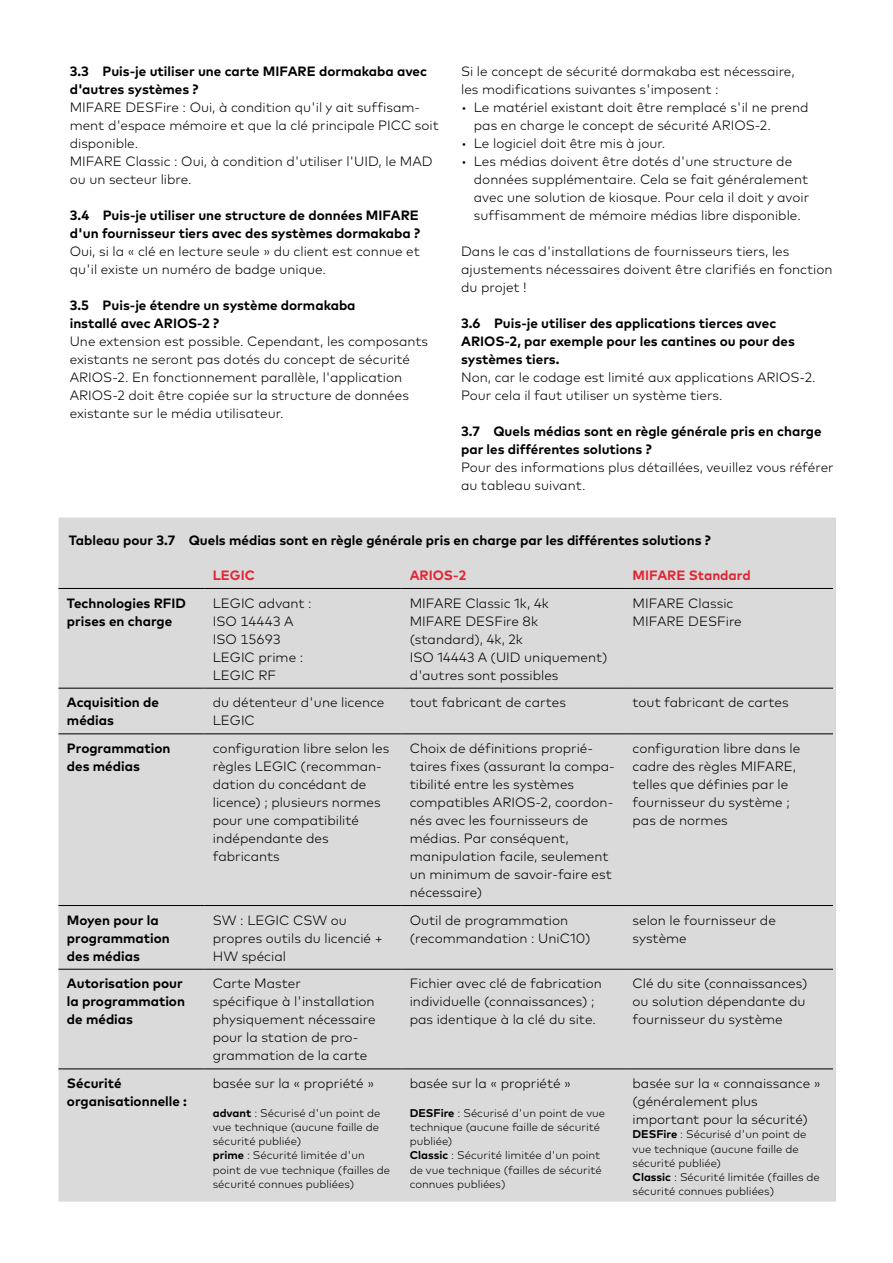
<style>
.page{position:relative;width:893px;height:1263px;background:#fff}
.page>*{position:absolute;margin:0;border:0;box-sizing:border-box;transform-origin:0 0}
.t1{font:300 13.5px/18px "Mark Pro";color:#000}
.t2{font:700 13.5px/18px "Mark Pro";color:#000}
.t3{font:700 13.5px "Mark Pro";color:#e62330}
.t4{font:300 11.25px/14.2px "Mark Pro";color:#000}
.s1{font-weight:700}
</style>
<div class="page">
<div style="left:58px;top:517px;width:778px;height:684px;background:#dadada;border:2px solid #dadada"></div>
<hr style="left:58px;top:588px;width:146px;height:1px;background:#000">
<hr style="left:204px;top:588px;width:197px;height:1px;background:#000">
<hr style="left:401px;top:588px;width:223px;height:1px;background:#000">
<hr style="left:624px;top:588px;width:209px;height:1px;background:#000">
<hr style="left:58px;top:688px;width:146px;height:1px;background:#000">
<hr style="left:204px;top:688px;width:197px;height:1px;background:#000">
<hr style="left:401px;top:688px;width:223px;height:1px;background:#000">
<hr style="left:624px;top:688px;width:209px;height:1px;background:#000">
<hr style="left:58px;top:733px;width:146px;height:1px;background:#000">
<hr style="left:204px;top:733px;width:197px;height:1px;background:#000">
<hr style="left:401px;top:733px;width:223px;height:1px;background:#000">
<hr style="left:624px;top:733px;width:209px;height:1px;background:#000">
<hr style="left:58px;top:905px;width:146px;height:1px;background:#000">
<hr style="left:204px;top:905px;width:197px;height:1px;background:#000">
<hr style="left:401px;top:905px;width:223px;height:1px;background:#000">
<hr style="left:624px;top:905px;width:209px;height:1px;background:#000">
<hr style="left:58px;top:969px;width:146px;height:1px;background:#000">
<hr style="left:204px;top:969px;width:197px;height:1px;background:#000">
<hr style="left:401px;top:969px;width:223px;height:1px;background:#000">
<hr style="left:624px;top:969px;width:209px;height:1px;background:#000">
<hr style="left:58px;top:1069px;width:146px;height:1px;background:#000">
<hr style="left:204px;top:1069px;width:197px;height:1px;background:#000">
<hr style="left:401px;top:1069px;width:223px;height:1px;background:#000">
<hr style="left:624px;top:1069px;width:209px;height:1px;background:#000">
<p class="t2" style="left:70px;top:62px;width:359px">3.3 Puis-je utiliser une carte MIFARE dormakaba avec d'autres systèmes ?</p>
<p class="t1" style="left:70px;top:98px;width:371px">MIFARE DESFire : Oui, à condition qu'il y ait suffisam&shy;ment d'espace mémoire et que la clé principale PICC soit disponible.<br>MIFARE Classic : Oui, à condition d'utiliser l'UID, le MAD ou un secteur libre.</p>
<p class="t2" style="left:70px;top:206px;width:352px">3.4 Puis-je utiliser une structure de données MIFARE d'un fournisseur tiers avec des systèmes dormakaba ?</p>
<p class="t1" style="left:70px;top:242px;width:352px">Oui, si la « clé en lecture seule » du client est connue et qu'il existe un numéro de badge unique.</p>
<p class="t2" style="left:70px;top:296px;width:287px">3.5 Puis-je étendre un système dormakaba installé avec ARIOS-2 ?</p>
<p class="t1" style="left:70px;top:332px;width:360px">Une extension est possible. Cependant, les composants existants ne seront pas dotés du concept de sécurité ARIOS-2. En fonctionnement parallèle, l'application ARIOS-2 doit être copiée sur la structure de données existante sur le média utilisateur.</p>
<p class="t1" style="left:461px;top:62px;width:335px">Si le concept de sécurité dormakaba est nécessaire, les modifications suivantes s'imposent :</p>
<p class="t1" style="left:474px;top:98px;width:336px;text-indent:-13px">• Le matériel existant doit être remplacé s'il ne prend pas en charge le concept de sécurité ARIOS-2.</p>
<p class="t1" style="left:461px;top:134px;width:206px">• Le logiciel doit être mis à jour.</p>
<p class="t1" style="left:474px;top:152px;width:337px;text-indent:-13px">• Les médias doivent être dotés d'une structure de données supplémentaire. Cela se fait généralement avec une solution de kiosque. Pour cela il doit y avoir suffisamment de mémoire médias libre disponible.</p>
<p class="t1" style="left:461px;top:242px;width:373px">Dans le cas d'installations de fournisseurs tiers, les ajustements nécessaires doivent être clarifiés en fonction du projet !</p>
<p class="t2" style="left:461px;top:313px;width:335px">3.6 Puis-je utiliser des applications tierces avec<br>ARIOS-2, par exemple pour les cantines ou pour des systèmes tiers.</p>
<p class="t1" style="left:461px;top:368px;width:356px">Non, car le codage est limité aux applications ARIOS-2.<br>Pour cela il faut utiliser un système tiers.</p>
<p class="t2" style="left:461px;top:421px;width:362px">3.7 Quels médias sont en règle générale pris en charge par les différentes solutions ?</p>
<p class="t1" style="left:461px;top:458px;width:374px">Pour des informations plus détaillées, veuillez vous référer au tableau suivant.</p>
<p class="t2" style="left:69px;top:530px;width:643px">Tableau pour 3.7 Quels médias sont en règle générale pris en charge par les différentes solutions ?</p>
<p class="t3" style="left:213px;top:565px;width:44px">LEGIC</p>
<p class="t3" style="left:410px;top:565px;width:58px">ARIOS-2</p>
<p class="t3" style="left:632px;top:565px;width:120px">MIFARE Standard</p>
<p class="t2" style="left:67px;top:593px;width:121px">Technologies RFID prises en charge</p>
<p class="t1" style="left:213px;top:593px;width:100px">LEGIC advant :<br>ISO 14443 A<br>ISO 15693<br>LEGIC prime :<br>LEGIC RF</p>
<p class="t1" style="left:410px;top:593px;width:199px">MIFARE Classic 1k, 4k<br>MIFARE DESFire 8k (standard), 4k, 2k<br>ISO 14443 A (UID uniquement) d'autres sont possibles</p>
<p class="t1" style="left:632px;top:593px;width:111px">MIFARE Classic<br>MIFARE DESFire</p>
<p class="t2" style="left:67px;top:692px;width:94px">Acquisition de médias</p>
<p class="t1" style="left:213px;top:692px;width:173px">du détenteur d'une licence<br>LEGIC</p>
<p class="t1" style="left:410px;top:692px;width:158px">tout fabricant de cartes</p>
<p class="t1" style="left:632px;top:692px;width:158px">tout fabricant de cartes</p>
<p class="t2" style="left:67px;top:738px;width:105px">Programmation des médias</p>
<p class="t1" style="left:213px;top:738px;width:178px">configuration libre selon les règles LEGIC (recomman&shy;dation du concédant de licence) ; plusieurs normes pour une compatibilité indépendante des fabricants</p>
<p class="t1" style="left:410px;top:738px;width:207px">Choix de définitions proprié&shy;taires fixes (assurant la compa&shy;tibilité entre les systèmes compatibles ARIOS-2, coordon&shy;nés avec les fournisseurs de médias. Par conséquent, manipulation facile, seulement un minimum de savoir-faire est nécessaire)</p>
<p class="t1" style="left:632px;top:738px;width:169px">configuration libre dans le cadre des règles MIFARE, telles que définies par le fournisseur du système ; pas de normes</p>
<p class="t2" style="left:67px;top:910px;width:104px">Moyen pour la programmation des médias</p>
<p class="t1" style="left:213px;top:910px;width:171px">SW : LEGIC CSW ou propres outils du licencié +<br>HW spécial</p>
<p class="t1" style="left:410px;top:910px;width:182px">Outil de programmation (recommandation : UniC10)</p>
<p class="t1" style="left:632px;top:910px;width:145px">selon le fournisseur de système</p>
<p class="t2" style="left:67px;top:973px;width:120px">Autorisation pour la programmation de médias</p>
<p class="t1" style="left:213px;top:973px;width:164px">Carte Master<br>spécifique à l'installation physiquement nécessaire pour la station de pro&shy;grammation de la carte</p>
<p class="t1" style="left:410px;top:973px;width:194px">Fichier avec clé de fabrication individuelle (connaissances) ; pas identique à la clé du site.</p>
<p class="t1" style="left:632px;top:973px;width:176px">Clé du site (connaissances) ou solution dépendante du fournisseur du système</p>
<p class="t2" style="left:67px;top:1073px;width:122px">Sécurité organisationnelle :</p>
<p class="t1" style="left:213px;top:1073px;width:163px">basée sur la « propriété »</p>
<p class="t4" style="left:213px;top:1104px;width:179px"><span class="s1">advant</span> : Sécurisé d'un point de vue technique (aucune faille de sécurité publiée)<br><span class="s1">prime</span> : Sécurité limitée d'un point de vue technique (failles de sécurité connues publiées)</p>
<p class="t1" style="left:410px;top:1073px;width:163px">basée sur la « propriété »</p>
<p class="t4" style="left:410px;top:1104px;width:197px"><span class="s1">DESFire</span> : Sécurisé d'un point de vue technique (aucune faille de sécurité publiée)<br><span class="s1">Classic</span> : Sécurité limitée d'un point de vue technique (failles de sécurité connues publiées)</p>
<p class="t1" style="left:632px;top:1073px;width:190px">basée sur la « connaissance » (généralement plus important pour la sécurité)</p>
<p class="t4" style="left:632px;top:1126px;width:189px"><span class="s1">DESFire</span> : Sécurisé d'un point de vue technique (aucune faille de sécurité publiée)<br><span class="s1">Classic</span> : Sécurité limitée (failles de sécurité connues publiées)</p>
</div>
